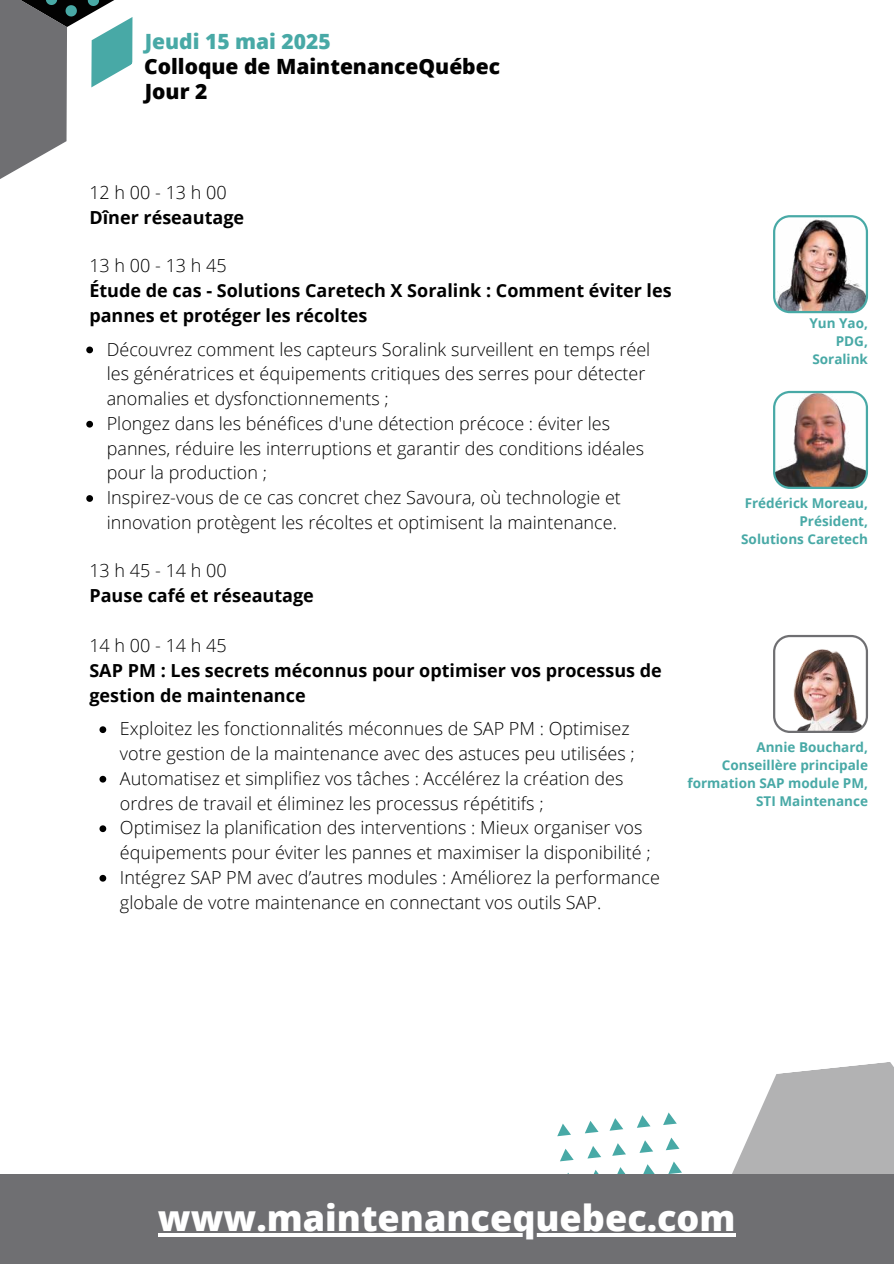
<style>
.page{position:relative;width:894px;height:1264px;background:#fff}
.page>*{position:absolute;margin:0;border:0;box-sizing:border-box;transform-origin:0 0}
.t1{font:800 36px "Open Sans";color:#fff}
.t2{font:800 21px/25px "Open Sans";color:#020202}
.t3{font:800 21px "Open Sans";color:#48a9a6}
.t4{font:300 18px/24.8px "Open Sans";color:#000}
.t5{font:700 18px/24.8px "Open Sans";color:#000}
.t6{font:700 13.5px/18px "Open Sans";color:#48a9a6;text-align:right}
</style>
<div class="page">
<svg style="left:557px;top:1062px;width:336px;height:112px"></svg>
<hr style="left:0;top:1259px;width:893px;height:4px;background:#6f6f72">
<div style="left:0;top:1174px;width:893px;height:85px;background:#6f6f72"></div>
<svg style="left:0;top:0;width:133px;height:179px"></svg>
<img style="left:773px;top:215px;width:94px;height:98px">
<img style="left:773px;top:635px;width:94px;height:98px">
<img style="left:773px;top:391px;width:94px;height:98px">
<hr style="left:158px;top:1233px;width:577px;height:3px;background:#fff">
<svg style="left:99px;top:726px;width:7px;height:7px"></svg>
<svg style="left:99px;top:775px;width:7px;height:7px"></svg>
<svg style="left:99px;top:825px;width:7px;height:7px"></svg>
<svg style="left:99px;top:874px;width:7px;height:7px"></svg>
<svg style="left:86px;top:346px;width:7px;height:7px"></svg>
<svg style="left:86px;top:421px;width:7px;height:6px"></svg>
<svg style="left:86px;top:495px;width:7px;height:7px"></svg>
<p class="t3" style="left:145px;top:26px;width:187px">Jeudi 15 mai 2025</p>
<p class="t2" style="left:144px;top:53px;width:357px">Colloque de MaintenanceQuébec<br>Jour 2</p>
<p class="t4" style="left:89px;top:180px;width:139px">12 h 00 - 13 h 00</p>
<p class="t5" style="left:89px;top:205px;width:156px">Dîner réseautage</p>
<p class="t4" style="left:89px;top:253px;width:139px">13 h 00 - 13 h 45</p>
<p class="t5" style="left:89px;top:278px;width:583px">Étude de cas - Solutions Caretech X Soralink : Comment éviter les pannes et protéger les récoltes</p>
<p class="t4" style="left:107px;top:336px;width:545px">Découvrez comment les capteurs Soralink surveillent en temps réel les génératrices et équipements critiques des serres pour détecter anomalies et dysfonctionnements ;<br>Plongez dans les bénéfices d'une détection précoce : éviter les pannes, réduire les interruptions et garantir des conditions idéales pour la production ;<br>Inspirez-vous de ce cas concret chez Savoura, où technologie et innovation protègent les récoltes et optimisent la maintenance.</p>
<p class="t4" style="left:89px;top:557px;width:139px">13 h 45 - 14 h 00</p>
<p class="t5" style="left:89px;top:582px;width:226px">Pause café et réseautage</p>
<p class="t4" style="left:89px;top:633px;width:139px">14 h 00 - 14 h 45</p>
<p class="t5" style="left:89px;top:657px;width:574px">SAP PM : Les secrets méconnus pour optimiser vos processus de gestion de maintenance</p>
<p class="t4" style="left:120px;top:716px;width:541px">Exploitez les fonctionnalités méconnues de SAP PM : Optimisez votre gestion de la maintenance avec des astuces peu utilisées ; Automatisez et simplifiez vos tâches : Accélérez la création des ordres de travail et éliminez les processus répétitifs ;<br>Optimisez la planification des interventions : Mieux organiser vos équipements pour éviter les pannes et maximiser la disponibilité ; Intégrez SAP PM avec d’autres modules : Améliorez la performance globale de votre maintenance en connectant vos outils SAP.</p>
<p class="t6" style="left:809px;top:313px;width:60px">Yun Yao,<br>PDG,<br>Soralink</p>
<p class="t6" style="left:741px;top:493px;width:128px">Frédérick Moreau,<br>Président,<br>Solutions Caretech</p>
<p class="t6" style="left:687px;top:737px;width:182px">Annie Bouchard,<br>Conseillère principale formation SAP module PM,<br>STI Maintenance</p>
<h1 class="t1" style="left:158px;top:1190px;width:579px">www.maintenancequebec.com</h1>
</div>
